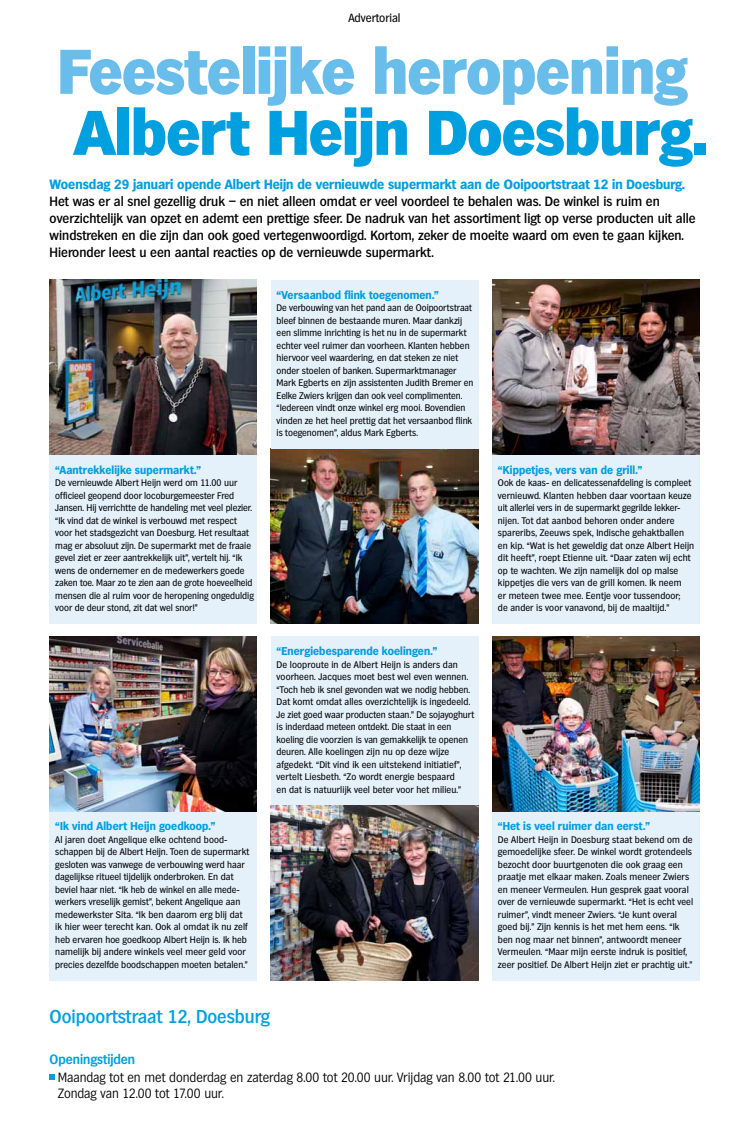
<style>
.page{position:relative;width:749px;height:1129px;background:#fff}
.page>*{position:absolute;margin:0;border:0;box-sizing:border-box;transform-origin:0 0}
.t1{font:800 61px "Hamburg TS";letter-spacing:-.005em;color:#68bdea}
.t2{font:800 61px "Hamburg TS";color:#009fdf}
.t3{font:500 18px "Hamburg TS";color:#009fdf}
.t4{font:500 13px/17px "Hamburg TS";color:#000}
.t5{font:300 13px/15.5px "Hamburg TS";letter-spacing:-.005em;color:#000}
.t6{font:700 13px "Hamburg TS";color:#009fdf}
.t7{font:600 13px "Hamburg TS";color:#009fdf}
.t8{font:11.5px "Hamburg TS";color:#000}
.t9{font:700 11px "Hamburg TS";letter-spacing:.01em;color:#009fdf}
.t10{font:9.2px/12.5px "Hamburg TS";letter-spacing:.005em;color:#000}
</style>
<div class="page">
<svg style="left:50px;top:1074px;width:5px;height:5px"></svg>
<img style="left:50px;top:280px;width:207px;height:175px">
<img style="left:271px;top:449px;width:207px;height:175px">
<img style="left:271px;top:805px;width:207px;height:175px">
<img style="left:492px;top:280px;width:207px;height:175px">
<img style="left:492px;top:636px;width:207px;height:175px">
<img style="left:50px;top:636px;width:207px;height:175px">
<div style="left:50px;top:455px;width:207px;height:169px;background:#e4f0fa"></div>
<div style="left:50px;top:811px;width:207px;height:169px;background:#e4f0fa"></div>
<div style="left:271px;top:280px;width:207px;height:169px;background:#e4f0fa"></div>
<div style="left:271px;top:636px;width:207px;height:169px;background:#e4f0fa"></div>
<div style="left:492px;top:455px;width:207px;height:169px;background:#e4f0fa"></div>
<div style="left:492px;top:811px;width:207px;height:169px;background:#e4f0fa"></div>
<p class="t8" style="left:348px;top:11px;width:54px">Advertorial</p>
<h1 class="t1" style="left:58px;top:34px;width:630px">Feestelijke heropening</h1>
<h1 class="t2" style="left:74px;top:95px;width:634px">Albert Heijn Doesburg.</h1>
<h3 class="t6" style="left:50px;top:176px;width:636px">Woensdag 29 januari opende Albert Heijn de vernieuwde supermarkt aan de Ooipoortstraat 12 in Doesburg.</h3>
<p class="t4" style="left:50px;top:192px;width:647px">Het was er al snel gezellig druk – en niet alleen omdat er veel voordeel te behalen was. De winkel is ruim en overzichtelijk van opzet en ademt een prettige sfeer. De nadruk van het assortiment ligt op verse producten uit alle windstreken en die zijn dan ook goed vertegenwoordigd. Kortom, zeker de moeite waard om even te gaan kijken.<br>Hieronder leest u een aantal reacties op de vernieuwde supermarkt.</p>
<p class="t9" style="left:55px;top:463px;width:147px">“Aantrekkelijke supermarkt.”</p>
<p class="t10" style="left:55px;top:476px;width:200px">De vernieuwde Albert Heijn werd om 11.00 uur officieel geopend door locoburgemeester Fred Jansen. Hij verrichtte de handeling met veel plezier. “Ik vind dat de winkel is verbouwd met respect voor het stadsgezicht van Doesburg. Het resultaat mag er absoluut zijn. De supermarkt met de fraaie gevel ziet er zeer aantrekkelijk uit”, vertelt hij. “Ik wens de ondernemer en de medewerkers goede zaken toe. Maar zo te zien aan de grote hoeveelheid mensen die al ruim voor de heropening ongeduldig voor de deur stond, zit dat wel snor!”</p>
<p class="t9" style="left:55px;top:819px;width:162px">“Ik vind Albert Heijn goedkoop.”</p>
<p class="t10" style="left:55px;top:833px;width:195px">Al jaren doet Angelique elke ochtend bood&shy;schappen bij de Albert Heijn. Toen de supermarkt gesloten was vanwege de verbouwing werd haar dagelijkse ritueel tijdelijk onderbroken. En dat beviel haar niet. “Ik heb de winkel en alle mede&shy;werkers vreselijk gemist”, bekent Angelique aan medewerkster Sita. “Ik ben daarom erg blij dat ik hier weer terecht kan. Ook al omdat ik nu zelf heb ervaren hoe goedkoop Albert Heijn is. Ik heb namelijk bij andere winkels veel meer geld voor precies dezelfde boodschappen moeten betalen.”</p>
<p class="t9" style="left:276px;top:288px;width:164px">“Versaanbod flink toegenomen.”</p>
<p class="t10" style="left:276px;top:301px;width:198px">De verbouwing van het pand aan de Ooipoortstraat bleef binnen de bestaande muren. Maar dankzij een slimme inrichting is het nu in de supermarkt echter veel ruimer dan voorheen. Klanten hebben hiervoor veel waardering, en dat steken ze niet onder stoelen of banken. Supermarktmanager Mark Egberts en zijn assistenten Judith Bremer en Eelke Zwiers krijgen dan ook veel complimenten. “Iedereen vindt onze winkel erg mooi. Bovendien vinden ze het heel prettig dat het versaanbod flink is toegenomen”, aldus Mark Egberts.</p>
<p class="t9" style="left:276px;top:644px;width:162px">“Energiebesparende koelingen.”</p>
<p class="t10" style="left:276px;top:658px;width:199px">De looproute in de Albert Heijn is anders dan voorheen. Jacques moet best wel even wennen. “Toch heb ik snel gevonden wat we nodig hebben.<br>Dat komt omdat alles overzichtelijk is ingedeeld.<br>Je ziet goed waar producten staan.” De sojayoghurt is inderdaad meteen ontdekt. Die staat in een koeling die voorzien is van gemakkelijk te openen deuren. Alle koelingen zijn nu op deze wijze afgedekt. “Dit vind ik een uitstekend initiatief”, vertelt Liesbeth. “Zo wordt energie bespaard<br>en dat is natuurlijk veel beter voor het milieu.”</p>
<h2 class="t3" style="left:50px;top:1005px;width:221px">Ooipoortstraat 12, Doesburg</h2>
<p class="t9" style="left:497px;top:463px;width:146px">“Kippetjes, vers van de grill.”</p>
<p class="t10" style="left:497px;top:476px;width:198px">Ook de kaas- en delicatessenafdeling is compleet vernieuwd. Klanten hebben daar voortaan keuze uit allerlei vers in de supermarkt gegrilde lekker&shy;nijen. Tot dat aanbod behoren onder andere spareribs, Zeeuws spek, Indische gehaktballen en kip. “Wat is het geweldig dat onze Albert Heijn dit heeft”, roept Etienne uit. “Daar zaten wij echt op te wachten. We zijn namelijk dol op malse kippetjes die vers van de grill komen. Ik neem<br>er meteen twee mee. Eentje voor tussendoor;<br>de ander is voor vanavond, bij de maaltijd.”</p>
<p class="t9" style="left:497px;top:819px;width:153px">“Het is veel ruimer dan eerst.”</p>
<p class="t10" style="left:497px;top:833px;width:197px">De Albert Heijn in Doesburg staat bekend om de gemoedelijke sfeer. De winkel wordt grotendeels bezocht door buurtgenoten die ook graag een praatje met elkaar maken. Zoals meneer Zwiers en meneer Vermeulen. Hun gesprek gaat vooral over de vernieuwde supermarkt. “Het is echt veel ruimer”, vindt meneer Zwiers. “Je kunt overal goed bij.” Zijn kennis is het met hem eens. “Ik ben nog maar net binnen”, antwoordt meneer Vermeulen. “Maar mijn eerste indruk is positief, zeer positief. De Albert Heijn ziet er prachtig uit.”</p>
<h3 class="t7" style="left:50px;top:1051px;width:87px">Openingstijden</h3>
<h3 class="t5" style="left:58px;top:1069px;width:498px">Maandag tot en met donderdag en zaterdag 8.00 tot 20.00 uur. Vrijdag van 8.00 tot 21.00 uur.<br>Zondag van 12.00 tot 17.00 uur.</h3>
</div>
